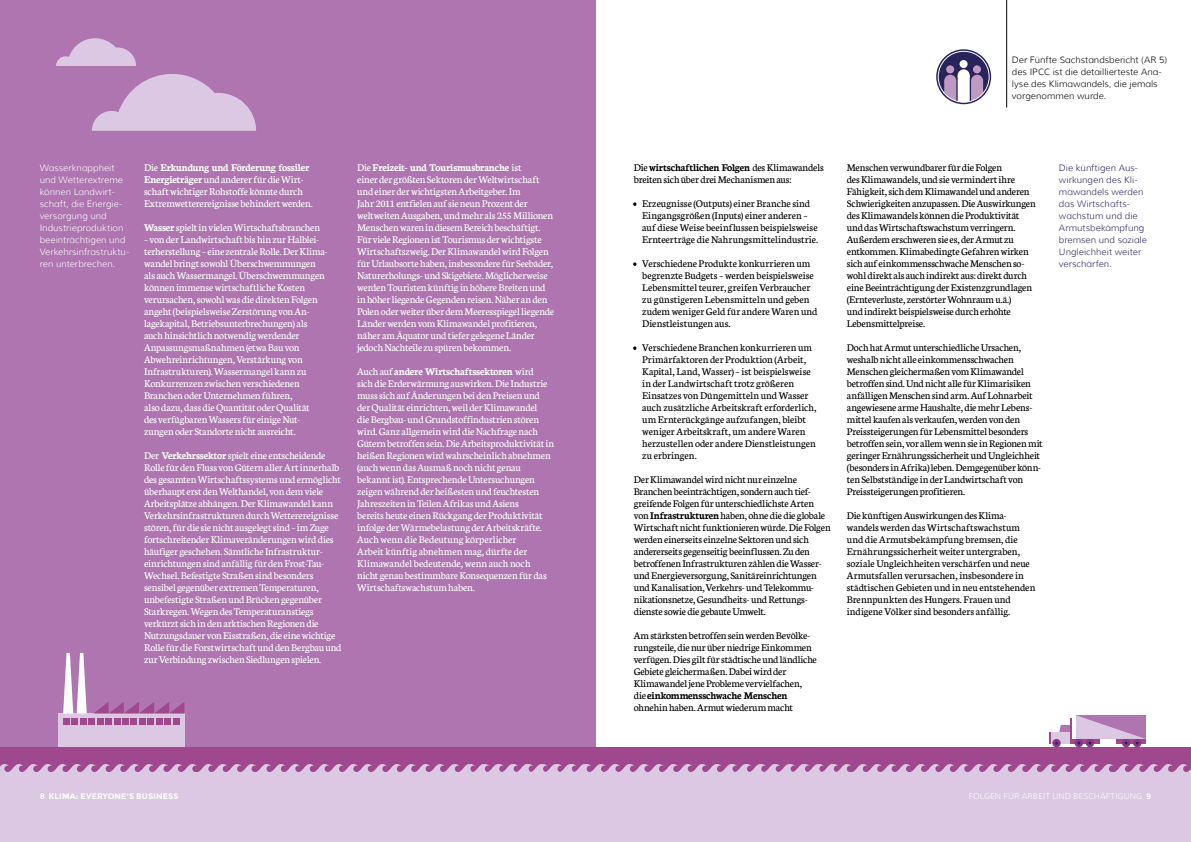
<style>
.page{position:relative;width:1191px;height:842px;background:#fff}
.page>*{position:absolute;margin:0;border:0;box-sizing:border-box;transform-origin:0 0}
.t1{font:11px/12px "Neuton";letter-spacing:-.01em;color:#fff}
.t2{font:11px/12px "Neuton";letter-spacing:-.005em;color:#000}
.t3{font:300 9px/12px "Muli";letter-spacing:.005em;color:#fff}
.t4{font:300 9px/12px "Muli";letter-spacing:.005em;color:#29235c}
.t5{font:300 9px/12px "Muli";letter-spacing:.005em;color:#000}
.t6{font:300 8px "Muli";letter-spacing:.01em;color:#fff}
.t7{font:700 8px "Montserrat";letter-spacing:.02em;color:#fff}
.s1{font-weight:700}
.s2{font-weight:300;font-size:14px}
.s3{font-family:"Montserrat";font-weight:700}
</style>
<div class="page">
<div style="left:0;top:0;width:595px;height:842px;background:#ae75b0"></div>
<div style="left:58px;top:713px;width:126px;height:34px;background:#dcc8e3"></div>
<svg style="left:94px;top:702px;width:90px;height:11px"></svg>
<svg style="left:63px;top:653px;width:24px;height:60px"></svg>
<div style="left:173px;top:718px;width:6px;height:7px;background:#9f488d"></div>
<div style="left:164px;top:718px;width:7px;height:7px;background:#9f488d"></div>
<div style="left:156px;top:718px;width:6px;height:7px;background:#9f488d"></div>
<div style="left:147px;top:718px;width:7px;height:7px;background:#9f488d"></div>
<div style="left:139px;top:718px;width:7px;height:7px;background:#9f488d"></div>
<div style="left:130px;top:718px;width:7px;height:7px;background:#9f488d"></div>
<div style="left:122px;top:718px;width:7px;height:7px;background:#9f488d"></div>
<div style="left:114px;top:718px;width:6px;height:7px;background:#9f488d"></div>
<div style="left:105px;top:718px;width:7px;height:7px;background:#9f488d"></div>
<div style="left:97px;top:718px;width:7px;height:7px;background:#9f488d"></div>
<div style="left:88px;top:718px;width:7px;height:7px;background:#9f488d"></div>
<div style="left:80px;top:718px;width:7px;height:7px;background:#9f488d"></div>
<div style="left:72px;top:718px;width:6px;height:7px;background:#9f488d"></div>
<div style="left:63px;top:718px;width:7px;height:7px;background:#9f488d"></div>
<hr style="left:1006px;top:0;width:1px;height:108px;background:#000">
<svg style="left:92px;top:74px;width:164px;height:57px"></svg>
<svg style="left:56px;top:38px;width:80px;height:28px"></svg>
<div style="left:0;top:747px;width:1191px;height:65px;background:#9f488d"></div>
<div style="left:0;top:764px;width:1191px;height:78px;background:#dcc8e3"></div>
<svg style="left:936px;top:49px;width:55px;height:55px"></svg>
<div style="left:946px;top:65px;width:8px;height:8px;background:#be9ac3;border-radius:50%"></div>
<div style="left:959px;top:60px;width:8px;height:8px;background:#fff;border-radius:50%"></div>
<div style="left:957px;top:69px;width:12px;height:12px;background:#fff;border-radius:50%"></div>
<div style="left:973px;top:65px;width:8px;height:8px;background:#be9ac3;border-radius:50%"></div>
<svg style="left:944px;top:75px;width:39px;height:27px"></svg>
<div style="left:938px;top:51px;width:51px;height:52px;border:1px solid #fff;border-radius:50%"></div>
<svg style="left:1049px;top:715px;width:96px;height:32px"></svg>
<svg style="left:633px;top:202px;width:4px;height:4px"></svg>
<svg style="left:633px;top:262px;width:4px;height:4px"></svg>
<svg style="left:633px;top:346px;width:4px;height:4px"></svg>
<p class="t5" style="left:1012px;top:54px;width:157px">Der Fünfte Sachstandsbericht (AR 5) des IPCC ist die detaillierteste Ana&shy;lyse des Klimawandels, die jemals vorgenommen wurde.</p>
<p class="t1" style="left:144px;top:162px;width:170px">Die <span class="s1">Erkundung und Förderung fossiler Energieträger</span> und anderer für die Wirt&shy;schaft wichtiger Rohstoffe könnte durch Extremwetterereignisse behindert werden.</p>
<p class="t1" style="left:144px;top:222px;width:177px"><span class="s1">Wasser</span> spielt in vielen Wirtschaftsbranchen</p>
<p class="t1" style="left:144px;top:234px;width:185px">– von der Landwirtschaft bis hin zur Halblei&shy;terherstellung – eine zentrale Rolle. Der Klima&shy;wandel bringt sowohl Überschwemmungen als auch Wassermangel. Überschwemmungen können immense wirtschaftliche Kosten verursachen, sowohl was die direkten Folgen angeht (beispielsweise Zerstörung von An&shy;lagekapital, Betriebsunterbrechungen) als auch hinsichtlich notwendig werdender Anpassungsmaßnahmen (etwa Bau von Abwehreinrichtungen, Verstärkung von Infrastrukturen). Wassermangel kann zu Konkurrenzen zwischen verschiedenen Branchen oder Unternehmen führen,<br>also dazu, dass die Quantität oder Qualität<br>des verfügbaren Wassers für einige Nut&shy;zungen oder Standorte nicht ausreicht.</p>
<p class="t1" style="left:144px;top:450px;width:199px">Der <span class="s1">Verkehrssektor</span> spielt eine entscheidende Rolle für den Fluss von Gütern aller Art innerhalb des gesamten Wirtschaftssystems und ermöglicht überhaupt erst den Welthandel, von dem viele Arbeitsplätze abhängen. Der Klimawandel kann Verkehrsinfrastrukturen durch Wetterereignisse stören, für die sie nicht ausgelegt sind – im Zuge fortschreitender Klimaveränderungen wird dies häufiger geschehen. Sämtliche Infrastruktur&shy;einrichtungen sind anfällig für den Frost-Tau-Wechsel. Befestigte Straßen sind besonders sensibel gegenüber extremen Temperaturen, unbefestigte Straßen und Brücken gegenüber Starkregen. Wegen des Temperaturanstiegs verkürzt sich in den arktischen Regionen die Nutzungsdauer von Eisstraßen, die eine wichtige Rolle für die Forstwirtschaft und den Bergbau und zur Verbindung zwischen Siedlungen spielen.</p>
<p class="t2" style="left:847px;top:162px;width:190px">Menschen verwundbarer für die Folgen<br>des Klimawandels, und sie vermindert ihre Fähigkeit, sich dem Klimawandel und anderen Schwierigkeiten anzupassen. Die Auswirkungen des Klimawandels können die Produktivität und das Wirtschaftswachstum verringern.<br>Außerdem erschweren sie es, der Armut zu entkommen. Klimabedingte Gefahren wirken sich auf einkommensschwache Menschen so&shy;wohl direkt als auch indirekt aus: direkt durch eine Beeinträchtigung der Existenzgrundlagen (Ernteverluste, zerstörter Wohnraum u.ä.)<br>und indirekt beispielsweise durch erhöhte Lebensmittelpreise.</p>
<p class="t2" style="left:847px;top:342px;width:197px">Doch hat Armut unterschiedliche Ursachen, weshalb nicht alle einkommensschwachen Menschen gleichermaßen vom Klimawandel betroffen sind. Und nicht alle für Klimarisiken anfälligen Menschen sind arm. Auf Lohnarbeit angewiesene arme Haushalte, die mehr Lebens&shy;mittel kaufen als verkaufen, werden von den Preissteigerungen für Lebensmittel besonders betroffen sein, vor allem wenn sie in Regionen mit geringer Ernährungssicherheit und Ungleichheit (besonders in Afrika) leben. Demgegenüber könn&shy;ten Selbstständige in der Landwirtschaft von Preissteigerungen profitieren.</p>
<p class="t2" style="left:847px;top:510px;width:190px">Die künftigen Auswirkungen des Klima&shy;wandels werden das Wirtschaftswachstum und die Armutsbekämpfung bremsen, die Ernährungssicherheit weiter untergraben, soziale Ungleichheiten verschärfen und neue Armutsfallen verursachen, insbesondere in städtischen Gebieten und in neu entstehenden Brennpunkten des Hungers. Frauen und indigene Völker sind besonders anfällig.</p>
<p class="t1" style="left:357px;top:162px;width:198px">Die <span class="s1">Freizeit- und Tourismusbranche</span> ist<br>einer der größten Sektoren der Weltwirtschaft und einer der wichtigsten Arbeitgeber. Im<br>Jahr 2011 entfielen auf sie neun Prozent der weltweiten Ausgaben, und mehr als 255 Millionen Menschen waren in diesem Bereich beschäftigt.<br>Für viele Regionen ist Tourismus der wichtigste Wirtschaftszweig. Der Klimawandel wird Folgen für Urlaubsorte haben, insbesondere für Seebäder, Naturerholungs- und Skigebiete. Möglicherweise werden Touristen künftig in höhere Breiten und in höher liegende Gegenden reisen. Näher an den Polen oder weiter über dem Meeresspiegel liegende Länder werden vom Klimawandel profitieren, näher am Äquator und tiefer gelegene Länder jedoch Nachteile zu spüren bekommen.</p>
<p class="t1" style="left:357px;top:366px;width:198px">Auch auf <span class="s1">andere Wirtschaftssektoren</span> wird<br>sich die Erderwärmung auswirken. Die Industrie muss sich auf Änderungen bei den Preisen und der Qualität einrichten, weil der Klimawandel<br>die Bergbau- und Grundstoffindustrien stören wird. Ganz allgemein wird die Nachfrage nach Gütern betroffen sein. Die Arbeitsproduktivität in heißen Regionen wird wahrscheinlich abnehmen (auch wenn das Ausmaß noch nicht genau bekannt ist). Entsprechende Untersuchungen zeigen während der heißesten und feuchtesten Jahreszeiten in Teilen Afrikas und Asiens<br>bereits heute einen Rückgang der Produktivität infolge der Wärmebelastung der Arbeitskräfte.<br>Auch wenn die Bedeutung körperlicher<br>Arbeit künftig abnehmen mag, dürfte der Klimawandel bedeutende, wenn auch noch nicht genau bestimmbare Konsequenzen für das Wirtschaftswachstum haben.</p>
<p class="t2" style="left:634px;top:162px;width:191px">Die <span class="s1">wirtschaftlichen Folgen</span> des Klimawandels breiten sich über drei Mechanismen aus:</p>
<p class="t2" style="left:642px;top:198px;width:177px;text-indent:-9px"><span class="s2">:</span> Erzeugnisse (Outputs) einer Branche sind Eingangsgrößen (Inputs) einer anderen – auf diese Weise beeinflussen beispielsweise Ernteerträge die Nahrungsmittelindustrie.</p>
<p class="t2" style="left:642px;top:258px;width:177px;text-indent:-9px"><span class="s2">:</span> Verschiedene Produkte konkurrieren um begrenzte Budgets – werden beispielsweise Lebensmittel teurer, greifen Verbraucher zu günstigeren Lebensmitteln und geben zudem weniger Geld für andere Waren und Dienstleistungen aus.</p>
<p class="t2" style="left:642px;top:342px;width:176px;text-indent:-9px"><span class="s2">:</span> Verschiedene Branchen konkurrieren um Primärfaktoren der Produktion (Arbeit, Kapital, Land, Wasser) – ist beispielsweise in der Landwirtschaft trotz größeren Einsatzes von Düngemitteln und Wasser auch zusätzliche Arbeitskraft erforderlich, um Ernterückgänge aufzufangen, bleibt weniger Arbeitskraft, um andere Waren herzustellen oder andere Dienstleistungen zu erbringen.</p>
<p class="t2" style="left:634px;top:474px;width:198px">Der Klimawandel wird nicht nur einzelne Branchen beeinträchtigen, sondern auch tief&shy;greifende Folgen für unterschiedlichste Arten von <span class="s1">Infrastrukturen</span> haben, ohne die die globale Wirtschaft nicht funktionieren würde. Die Folgen werden einerseits einzelne Sektoren und sich andererseits gegenseitig beeinflussen. Zu den betroffenen Infrastrukturen zählen die Wasser&shy;und Energieversorgung, Sanitäreinrichtungen und Kanalisation, Verkehrs- und Telekommu&shy;nikationsnetze, Gesundheits- und Rettungs&shy;dienste sowie die gebaute Umwelt.</p>
<p class="t2" style="left:634px;top:630px;width:185px">Am stärksten betroffen sein werden Bevölke&shy;rungsteile, die nur über niedrige Einkommen verfügen. Dies gilt für städtische und ländliche Gebiete gleichermaßen. Dabei wird der Klimawandel jene Probleme vervielfachen, die <span class="s1">einkommensschwache Menschen </span>ohnehin haben. Armut wiederum macht</p>
<p class="t3" style="left:40px;top:162px;width:91px">Wasserknappheit und Wetterextreme können Landwirt&shy;schaft, die Energie&shy;versorgung und<br>Industrieproduktion beeinträchtigen und<br>Verkehrsinfrastruktu&shy;ren unterbrechen.</p>
<p class="t4" style="left:1059px;top:162px;width:89px">Die künftigen Aus&shy;wirkungen des Kli&shy;mawandels werden das Wirtschafts&shy;wachstum und die<br>Armutsbekämpfung bremsen und soziale<br>Ungleichheit weiter verschärfen.</p>
<p class="t7" style="left:40px;top:791px;width:140px">8 KLIMA: EVERYONE'S BUSINESS</p>
<p class="t6" style="left:968px;top:791px;width:184px">FOLGEN FÜR ARBEIT UND BESCHÄFTIGUNG <span class="s3">9</span></p>
</div>
